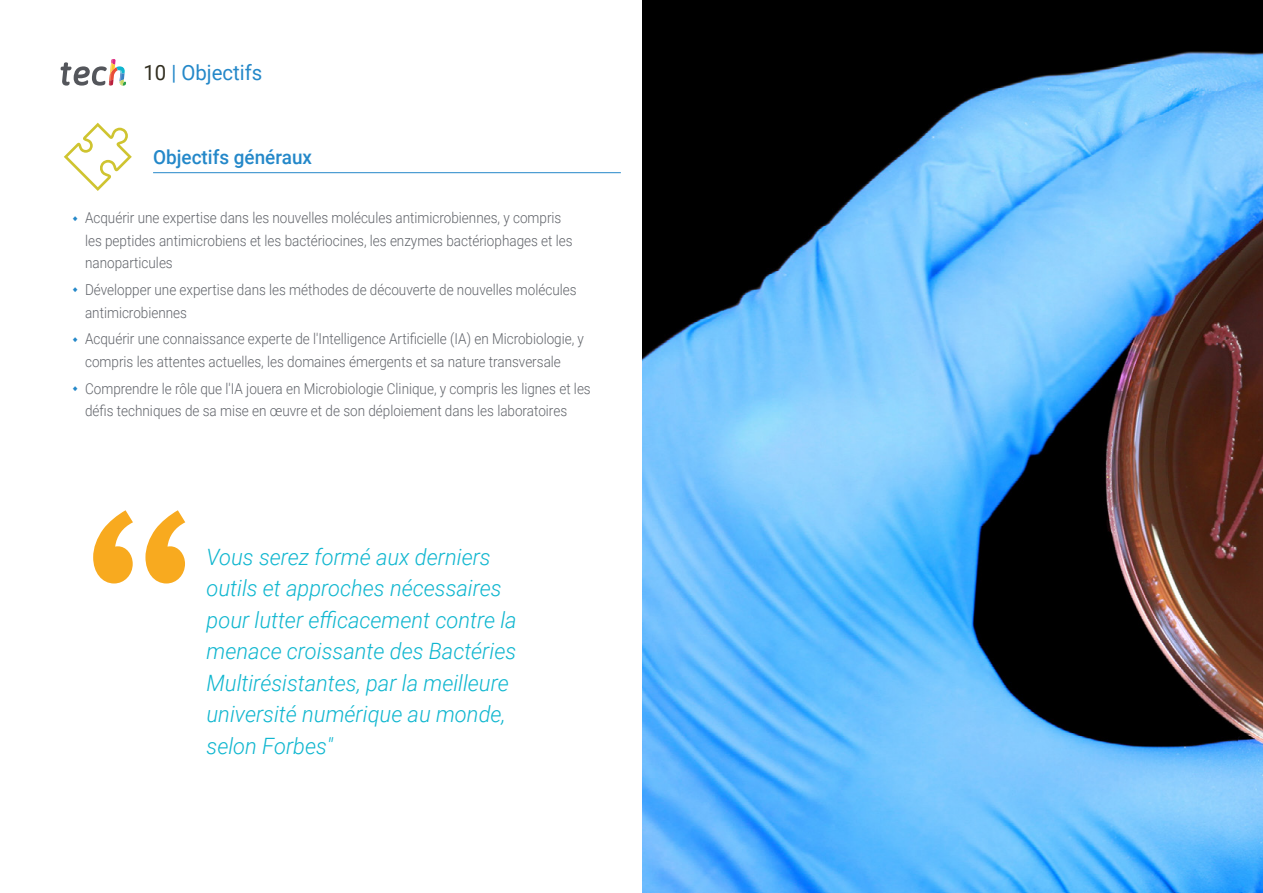
<style>
.page{position:relative;width:1263px;height:893px;background:#fff}
.page>*{position:absolute;margin:0;border:0;box-sizing:border-box;transform-origin:0 0}
.t1{font:italic 300 22.5px/31.5px "Roboto";color:#0fb6cf}
.t2{font:21px "Roboto";color:#2488c9}
.t3{font:500 19.5px "Roboto";color:#2488c9}
.t4{font:300 15px/22.5px "Roboto";color:#61646a;scale:.9 1}
.s1{color:#312e20}
</style>
<div class="page">
<hr style="left:153px;top:172px;width:468px;height:1px;background:#2488c9">
<svg style="left:64px;top:123px;width:68px;height:68px"></svg>
<img style="left:642px;top:0;width:621px;height:893px">
<svg style="left:93px;top:510px;width:92px;height:73px"></svg>
<svg style="left:61px;top:59px;width:65px;height:27px"></svg>
<h2 class="t2" style="left:144px;top:57px;width:120px"><span class="s1">10</span> | Objectifs</h2>
<h3 class="t3" style="left:153px;top:144px;width:160px">Objectifs généraux</h3>
<p class="t4" style="left:85px;top:206px;width:543px">Acquérir une expertise dans les nouvelles molécules antimicrobiennes, y compris les peptides antimicrobiens et les bactériocines, les enzymes bactériophages et les nanoparticules</p>
<p class="t4" style="left:85px;top:278px;width:548px">Développer une expertise dans les méthodes de découverte de nouvelles molécules antimicrobiennes</p>
<p class="t4" style="left:85px;top:327px;width:556px">Acquérir une connaissance experte de l'Intelligence Artificielle (IA) en Microbiologie, y compris les attentes actuelles, les domaines émergents et sa nature transversale</p>
<p class="t4" style="left:85px;top:376px;width:563px">Comprendre le rôle que l'IA jouera en Microbiologie Clinique, y compris les lignes et les défis techniques de sa mise en œuvre et de son déploiement dans les laboratoires</p>
<h1 class="t1" style="left:207px;top:540px;width:312px">Vous serez formé aux derniers outils et approches nécessaires pour lutter efficacement contre la menace croissante des Bactéries<br>Multirésistantes, par la meilleure université numérique au monde, selon Forbes"</h1>
</div>
